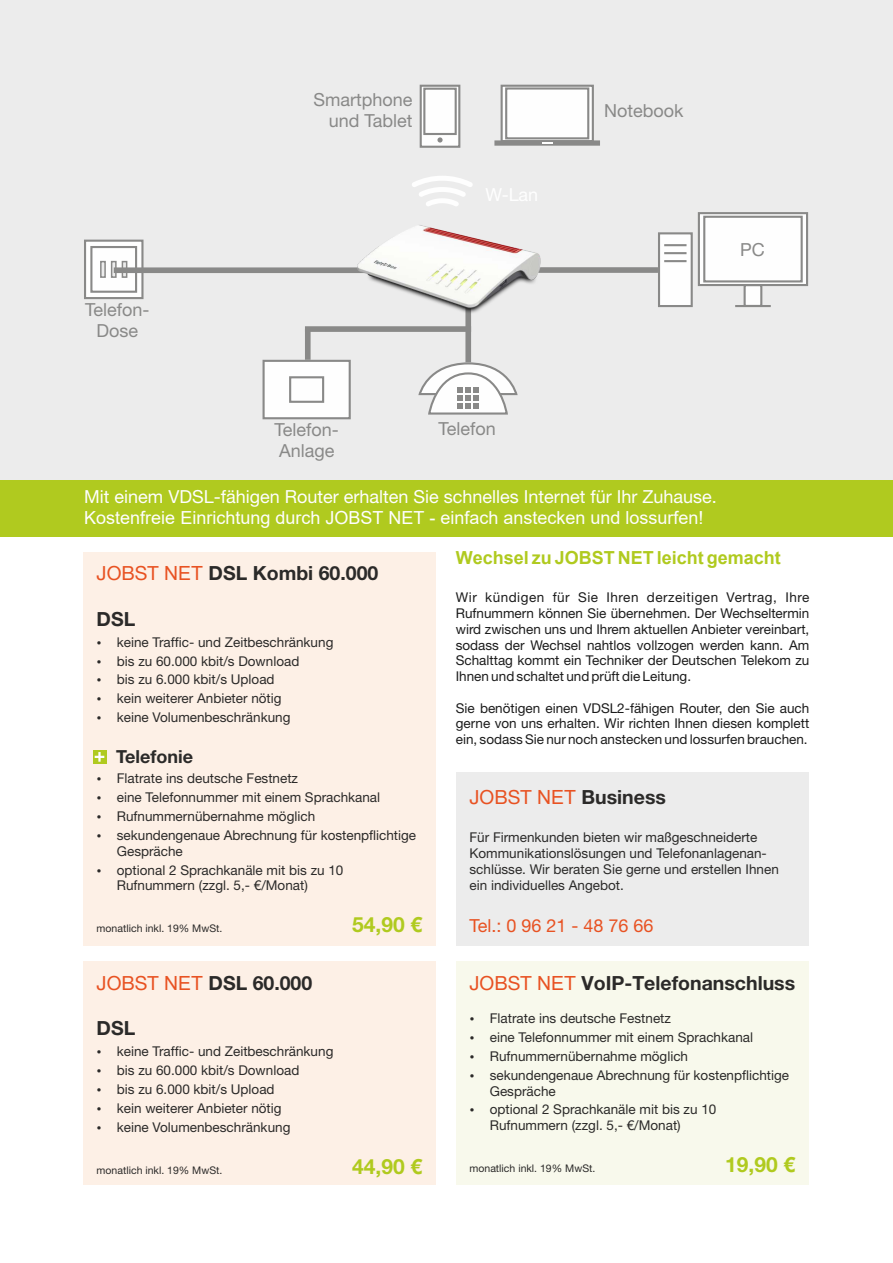
<style>
.page{position:relative;width:893px;height:1263px;background:#fff}
.page>*{position:absolute;margin:0;border:0;box-sizing:border-box;transform-origin:0 0}
.t1{font:700 21px "Helvetica Neue LT Pro";color:#b0ca1f}
.t2{font:700 19.5px "Helvetica Neue LT Pro";color:#2b2a29}
.t3{font:18px "Helvetica Neue LT Pro";color:#fefefe}
.t4{font:18px "Arial";color:#fefefe}
.t5{font:18px/21px "Helvetica Neue LT Pro";color:#898988;text-align:center}
.t6{font:700 18px "Arial";color:#b0ca1f}
.t7{font:18px "Helvetica Neue LT Pro";color:#e85222}
.t8{font:700 18px "Helvetica Neue LT Pro";color:#2b2a29}
.t9{font:13.5px/15.8px "Helvetica Neue LT Pro";color:#2b2a29}
.t10{font:13.5px/15.8px "Helvetica Neue LT Pro";color:#1c1c1c;text-align:justify}
.t11{font:10.5px "Helvetica Neue LT Pro";color:#2b2a29}
.s1{font-weight:400;color:#e85222}
.s2{font-family:"Arial";font-weight:400;color:#e85222}
</style>
<div class="page">
<div style="left:0;top:0;width:893px;height:481px;background:#ececec"></div>
<div style="left:501px;top:85px;width:93px;height:57px;background:#fefefe;border:2px solid #898988"></div>
<div style="left:505px;top:87px;width:84px;height:52px;border:2px solid #898988"></div>
<svg style="left:494px;top:140px;width:106px;height:6px"></svg>
<svg style="left:542px;top:142px;width:10px;height:2px"></svg>
<div style="left:84px;top:240px;width:60px;height:59px;background:#fefefe;border:2px solid #898988"></div>
<div style="left:90px;top:246px;width:47px;height:47px;background:#fefefe;border:2px solid #898988"></div>
<svg style="left:100px;top:261px;width:6px;height:17px"></svg>
<svg style="left:111px;top:261px;width:6px;height:17px"></svg>
<svg style="left:122px;top:261px;width:5px;height:17px"></svg>
<div style="left:114px;top:267px;width:288px;height:6px;background:#898988"></div>
<div style="left:698px;top:212px;width:110px;height:74px;background:#fefefe;border:2px solid #898988"></div>
<div style="left:703px;top:216px;width:100px;height:66px;border:2px solid #898988"></div>
<div style="left:744px;top:284px;width:18px;height:23px;background:#fefefe;border:2px solid #898988"></div>
<hr style="left:735px;top:305px;width:36px;height:2px;background:#898988">
<div style="left:658px;top:232px;width:35px;height:75px;background:#fefefe;border:2px solid #898988"></div>
<hr style="left:664px;top:244px;width:22px;height:2px;background:#898988">
<hr style="left:664px;top:252px;width:22px;height:2px;background:#898988">
<hr style="left:664px;top:260px;width:22px;height:2px;background:#898988">
<div style="left:494px;top:267px;width:164px;height:6px;background:#898988"></div>
<div style="left:420px;top:85px;width:40px;height:63px;background:#fefefe;border:2px solid #898988"></div>
<div style="left:423px;top:88px;width:34px;height:47px;border:2px solid #898988"></div>
<svg style="left:437px;top:137px;width:6px;height:6px"></svg>
<svg style="left:412px;top:176px;width:61px;height:19px"></svg>
<svg style="left:418px;top:362px;width:100px;height:53px"></svg>
<div style="left:465px;top:289px;width:6px;height:73px;background:#898988"></div>
<div style="left:263px;top:360px;width:88px;height:59px;background:#fefefe;border:2px solid #898988"></div>
<div style="left:289px;top:376px;width:35px;height:27px;background:#fefefe;border:2px solid #898988"></div>
<div style="left:305px;top:329px;width:6px;height:31px;background:#898988"></div>
<div style="left:305px;top:326px;width:166px;height:6px;background:#898988"></div>
<img style="left:353px;top:195px;width:192px;height:141px">
<div style="left:0;top:480px;width:893px;height:56px;background:#b0ca1f"></div>
<div style="left:84px;top:552px;width:352px;height:394px;background:#fdf0e6"></div>
<svg style="left:93px;top:750px;width:13px;height:13px"></svg>
<svg style="left:95px;top:752px;width:9px;height:10px"></svg>
<div style="left:457px;top:773px;width:352px;height:173px;background:#ececec"></div>
<div style="left:84px;top:961px;width:352px;height:224px;background:#fdf0e6"></div>
<div style="left:457px;top:961px;width:352px;height:224px;background:#f8f9ec"></div>
<h3 class="t5" style="left:314px;top:91px;width:101px;text-align:right">Smartphone und Tablet</h3>
<h3 class="t5" style="left:604px;top:103px;width:81px">Notebook</h3>
<h3 class="t5" style="left:85px;top:302px;width:66px">Telefon-<br>Dose</h3>
<h3 class="t5" style="left:740px;top:241px;width:26px">PC</h3>
<h3 class="t5" style="left:274px;top:422px;width:66px">Telefon-</h3>
<h3 class="t5" style="left:439px;top:420px;width:59px">Telefon</h3>
<h3 class="t5" style="left:279px;top:443px;width:57px">Anlage</h3>
<h3 class="t3" style="left:84px;top:490px;width:634px">Mit einem VDSL-fähigen Router erhalten Sie schnelles Internet für Ihr Zuhause.</h3>
<h3 class="t4" style="left:84px;top:505px;width:621px">Kostenfreie Einrichtung durch JOBST NET - einfach anstecken und lossurfen!</h3>
<h2 class="t2" style="left:97px;top:566px;width:283px"><span class="s1">JOBST</span> <span class="s2">NET</span> DSL Kombi 60.000</h2>
<h2 class="t2" style="left:97px;top:612px;width:40px">DSL</h2>
<p class="t9" style="left:117px;top:636px;width:218px">keine Traffic- und Zeitbeschränkung</p>
<p class="t9" style="left:117px;top:655px;width:184px">bis zu 60.000 kbit/s Download</p>
<p class="t9" style="left:117px;top:674px;width:159px">bis zu 6.000 kbit/s Upload</p>
<p class="t9" style="left:117px;top:693px;width:166px">kein weiterer Anbieter nötig</p>
<p class="t9" style="left:117px;top:711px;width:175px">keine Volumenbeschränkung</p>
<h3 class="t8" style="left:116px;top:750px;width:78px">Telefonie</h3>
<p class="t9" style="left:117px;top:772px;width:183px">Flatrate ins deutsche Festnetz</p>
<p class="t9" style="left:117px;top:791px;width:265px">eine Telefonnummer mit einem Sprachkanal</p>
<p class="t9" style="left:117px;top:810px;width:200px">Rufnummernübernahme möglich</p>
<h3 class="t6" style="left:456px;top:545px;width:327px">Wechsel zu JOBST NET leicht gemacht</h3>
<p class="t10" style="left:456px;top:592px;width:355px">Wir kündigen für Sie Ihren derzeitigen Vertrag, Ihre Rufnummern können Sie übernehmen. Der Wechseltermin wird zwischen uns und Ihrem aktuellen Anbieter vereinbart, sodass der Wechsel nahtlos vollzogen werden kann. Am Schalttag kommt ein Techniker der Deutschen Telekom zu Ihnen und schaltet und prüft die Leitung.</p>
<p class="t10" style="left:456px;top:702px;width:355px">Sie benötigen einen VDSL2-fähigen Router, den Sie auch gerne von uns erhalten. Wir richten Ihnen diesen komplett ein, sodass Sie nur noch anstecken und lossurfen brauchen.</p>
<h2 class="t2" style="left:469px;top:790px;width:198px"><span class="s1">JOBST</span> <span class="s2">NET</span> Business</h2>
<p class="t9" style="left:117px;top:829px;width:301px">sekundengenaue Abrechnung für kostenpflichtige<br>Gespräche</p>
<p class="t9" style="left:469px;top:831px;width:311px">Für Firmenkunden bieten wir maßgeschneiderte Kommunikationslösungen und Telefonanlagenan&shy;schlüsse. Wir beraten Sie gerne und erstellen Ihnen ein individuelles Angebot.</p>
<p class="t9" style="left:117px;top:864px;width:228px">optional 2 Sprachkanäle mit bis zu 10<br>Rufnummern (zzgl. 5,- €/Monat)</p>
<p class="t11" style="left:97px;top:925px;width:127px">monatlich inkl. 19% MwSt.</p>
<h1 class="t1" style="left:352px;top:917px;width:72px">54,90 €</h1>
<h3 class="t7" style="left:469px;top:919px;width:186px">Tel.: 0 96 21 - 48 76 66</h3>
<h2 class="t2" style="left:97px;top:976px;width:217px"><span class="s1">JOBST</span> <span class="s2">NET</span> DSL 60.000</h2>
<h2 class="t2" style="left:97px;top:1021px;width:40px">DSL</h2>
<p class="t9" style="left:117px;top:1045px;width:218px">keine Traffic- und Zeitbeschränkung</p>
<p class="t9" style="left:117px;top:1083px;width:159px">bis zu 6.000 kbit/s Upload</p>
<p class="t9" style="left:117px;top:1064px;width:184px">bis zu 60.000 kbit/s Download</p>
<p class="t9" style="left:117px;top:1102px;width:166px">kein weiterer Anbieter nötig</p>
<p class="t9" style="left:117px;top:1121px;width:175px">keine Volumenbeschränkung</p>
<p class="t11" style="left:97px;top:1166px;width:127px">monatlich inkl. 19% MwSt.</p>
<h1 class="t1" style="left:352px;top:1158px;width:72px">44,90 €</h1>
<h2 class="t2" style="left:469px;top:976px;width:327px"><span class="s1">JOBST</span> <span class="s2">NET</span> VoIP-Telefonanschluss</h2>
<p class="t9" style="left:490px;top:1011px;width:301px;line-height:18.9px">Flatrate ins deutsche Festnetz<br>eine Telefonnummer mit einem Sprachkanal Rufnummernübernahme möglich sekundengenaue Abrechnung für kostenpflichtige</p>
<p class="t9" style="left:490px;top:1083px;width:228px;line-height:18.9px">Gespräche<br>optional 2 Sprachkanäle mit bis zu 10</p>
<p class="t9" style="left:490px;top:1119px;width:193px">Rufnummern (zzgl. 5,- €/Monat)</p>
<p class="t11" style="left:469px;top:1165px;width:127px">monatlich inkl. 19% MwSt.</p>
<h1 class="t1" style="left:725px;top:1157px;width:72px">19,90 €</h1>
</div>
